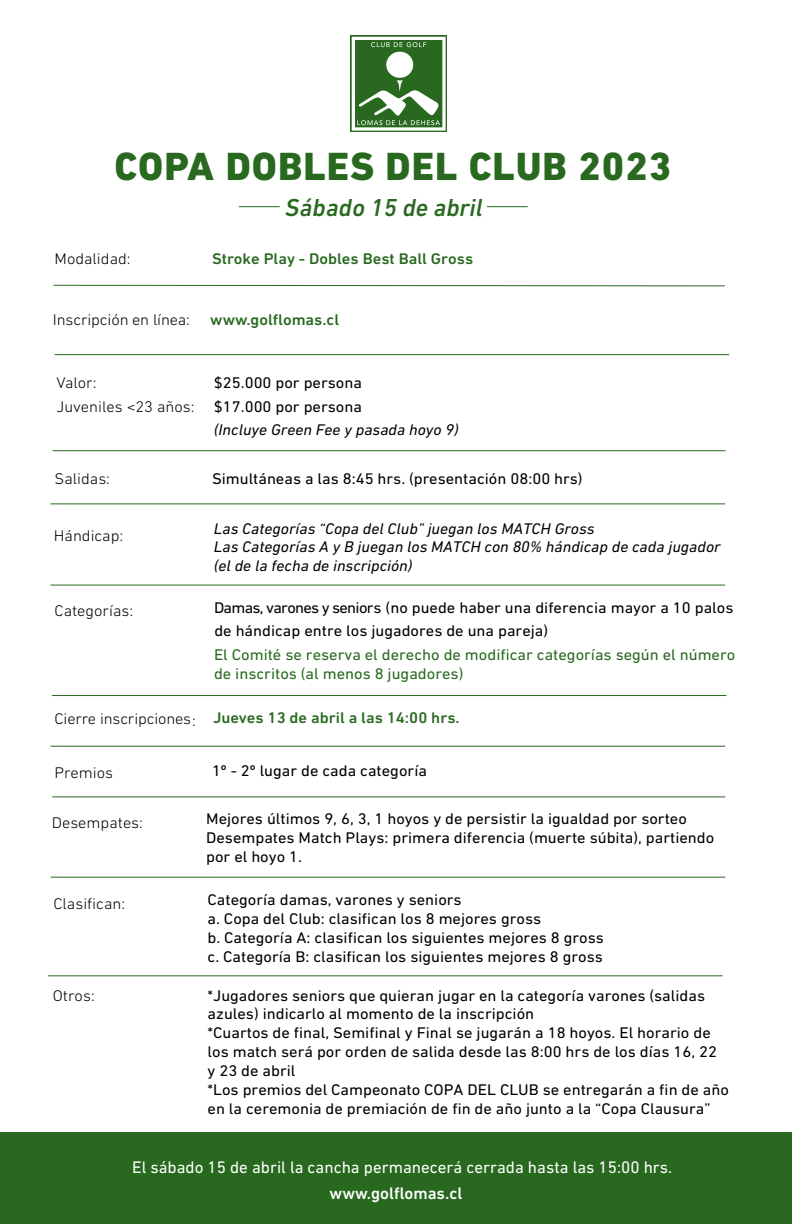
<style>
.page{position:relative;width:792px;height:1224px;background:#fff}
.page>*{position:absolute;margin:0;border:0;box-sizing:border-box;transform-origin:0 0}
.t1{font:800 40px "DIN Next LT Pro";letter-spacing:.025em;color:#28691f}
.t2{font:italic 500 25px "DIN Next LT Pro";color:#28691f}
.t3{font:17px "DIN Next LT Pro";color:#fff}
.t4{font:500 17px "DIN Next LT Pro";color:#fff}
.t5{font:15.7px/18.8px "DIN Next LT Pro";color:#000;scale:1.05 1}
.t6{font:italic 15.7px/18.8px "DIN Next LT Pro";color:#000;scale:1.05 1}
.t7{font:300 15.7px/23.6px "DIN Next LT Pro";color:#000;scale:1.05 1}
.t8{font:15.7px/18.8px "DIN Next LT Pro";color:#28691f;scale:1.05 1}
.t9{font:500 15.7px "DIN Next LT Pro";color:#28691f;scale:1.05 1}
</style>
<div class="page">
<div style="left:350px;top:35px;width:97px;height:97px;background:#64935e"></div>
<svg style="left:352px;top:37px;width:94px;height:94px;background:#6c9865"></svg>
<div style="left:0;top:1132px;width:792px;height:92px;background:#28691f"></div>
<hr style="left:239px;top:206px;width:41px;height:1px;background:#28691f">
<hr style="left:487px;top:206px;width:41px;height:1px;background:#28691f">
<svg style="left:53px;top:285px;width:672px;height:2px"></svg>
<hr style="left:51px;top:504px;width:674px;height:1px;background:#28691f">
<hr style="left:51px;top:585px;width:674px;height:1px;background:#28691f">
<hr style="left:55px;top:354px;width:674px;height:1px;background:#28691f">
<hr style="left:53px;top:450px;width:673px;height:1px;background:#28691f">
<hr style="left:52px;top:797px;width:673px;height:1px;background:#28691f">
<hr style="left:51px;top:746px;width:674px;height:1px;background:#28691f">
<hr style="left:52px;top:695px;width:674px;height:1px;background:#28691f">
<hr style="left:51px;top:877px;width:674px;height:1px;background:#28691f">
<hr style="left:48px;top:975px;width:675px;height:1px;background:#28691f">
<h1 class="t1" style="left:114px;top:143px;width:558px">COPA DOBLES DEL CLUB 2023</h1>
<h2 class="t2" style="left:285px;top:193px;width:199px">Sábado 15 de abril</h2>
<p class="t7" style="left:55px;top:247px;width:74px">Modalidad:</p>
<p class="t7" style="left:53px;top:308px;width:132px">Inscripción en línea:</p>
<p class="t9" style="left:212px;top:250px;width:250px">Stroke Play - Dobles Best Ball Gross</p>
<p class="t9" style="left:210px;top:311px;width:124px">www.golflomas.cl</p>
<p class="t7" style="left:57px;top:371px;width:133px">Valor:<br>Juveniles &lt;23 años:</p>
<p class="t7" style="left:55px;top:467px;width:54px">Salidas:</p>
<p class="t7" style="left:54px;top:524px;width:68px">Hándicap:</p>
<p class="t7" style="left:54px;top:599px;width:76px">Categorías:</p>
<p class="t7" style="left:55px;top:707px;width:136px">Cierre inscripciones:</p>
<p class="t5" style="left:214px;top:371px;width:142px;line-height:23.6px">$25.000 por persona $17.000 por persona</p>
<p class="t6" style="left:214px;top:420px;width:235px">(Incluye Green Fee y pasada hoyo 9)</p>
<p class="t5" style="left:212px;top:469px;width:355px">Simultáneas a las 8:45 hrs. (presentación 08:00 hrs)</p>
<p class="t6" style="left:214px;top:519px;width:484px">Las Categorías “Copa del Club” juegan los MATCH Gross<br>Las Categorías A y B juegan los MATCH con 80% hándicap de cada jugador (el de la fecha de inscripción)</p>
<p class="t5" style="left:214px;top:598px;width:496px">Damas, varones y seniors (no puede haber una diferencia mayor a 10 palos</p>
<p class="t8" style="left:214px;top:646px;width:498px">El Comité se reserva el derecho de modificar categorías según el número de inscritos (al menos 8 jugadores)</p>
<p class="t9" style="left:213px;top:709px;width:236px">Jueves 13 de abril a las 14:00 hrs.</p>
<p class="t5" style="left:214px;top:621px;width:319px">de hándicap entre los jugadores de una pareja)</p>
<p class="t7" style="left:55px;top:761px;width:57px">Premios</p>
<p class="t7" style="left:52px;top:811px;width:88px">Desempates:</p>
<p class="t7" style="left:53px;top:891px;width:70px">Clasifican:</p>
<p class="t5" style="left:212px;top:761px;width:206px">1º - 2º lugar de cada categoría</p>
<p class="t5" style="left:206px;top:809px;width:485px">Mejores últimos 9, 6, 3, 1 hoyos y de persistir la igualdad por sorteo<br>Desempates Match Plays: primera diferencia (muerte súbita), partiendo por el hoyo 1.</p>
<p class="t5" style="left:208px;top:890px;width:379px">Categoría damas, varones y seniors<br>a. Copa del Club: clasifican los 8 mejores gross<br>b. Categoría A: clasifican los siguientes mejores 8 gross c. Categoría B: clasifican los siguientes mejores 8 gross</p>
<p class="t7" style="left:53px;top:983px;width:41px">Otros:</p>
<p class="t5" style="left:208px;top:986px;width:498px">*Jugadores seniors que quieran jugar en la categoría varones (salidas azules) indicarlo al momento de la inscripción<br>*Cuartos de final, Semifinal y Final se jugarán a 18 hoyos. El horario de los match será por orden de salida desde las 8:00 hrs de los días 16, 22<br>y 23 de abril<br>*Los premios del Campeonato COPA DEL CLUB se entregarán a fin de año en la ceremonia de premiación de fin de año junto a la “Copa Clausura”</p>
<p class="t3" style="left:132px;top:1158px;width:542px">El sábado 15 de abril la cancha permanecerá cerrada hasta las 15:00 hrs.</p>
<p class="t4" style="left:330px;top:1184px;width:134px">www.golflomas.cl</p>
</div>
